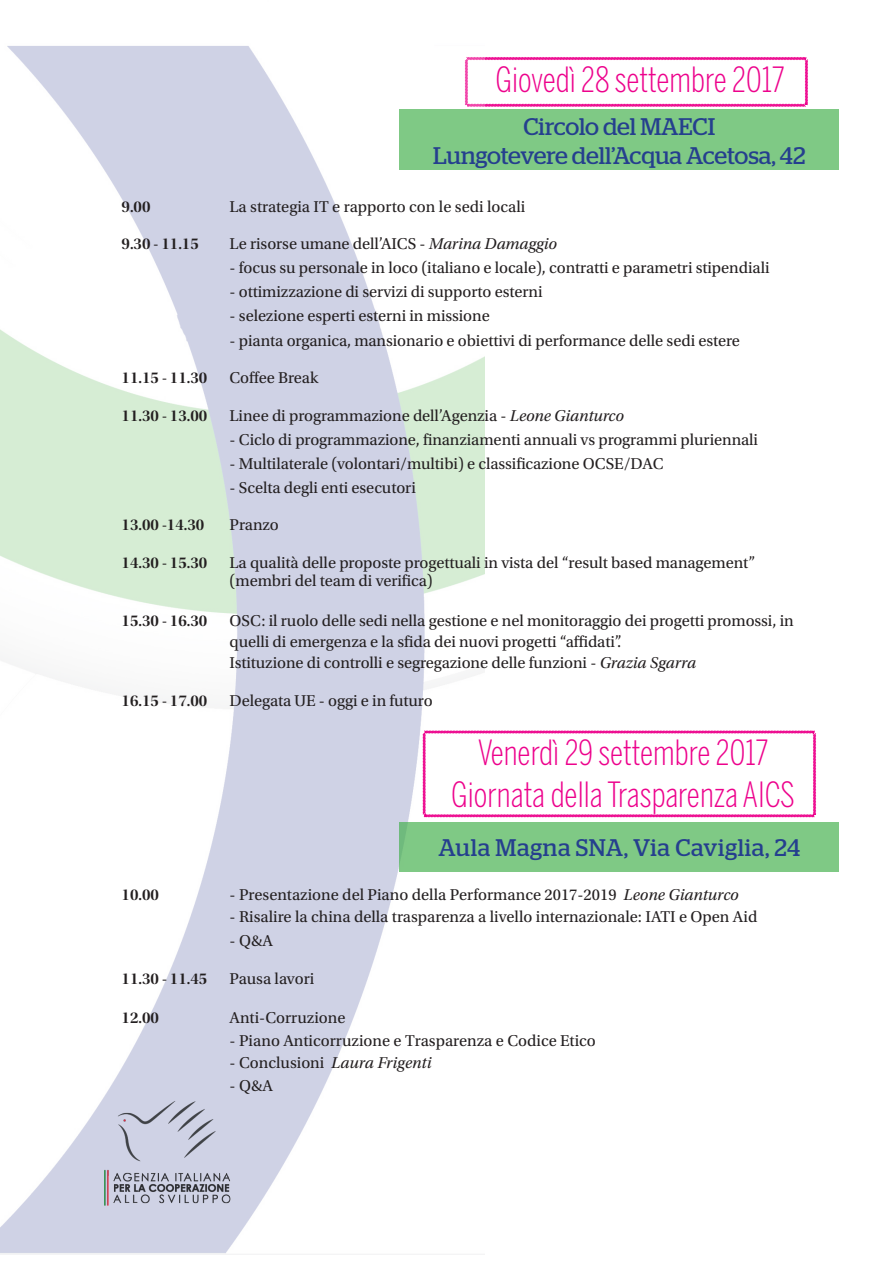
<style>
.page{position:relative;width:893px;height:1276px;background:#fff}
.page>*{position:absolute;margin:0;border:0;box-sizing:border-box;transform-origin:0 0}
.t1{font:300 34.5px/41.4px "Benton Sans Comp";color:#ed028c;text-align:center}
.t2{font:24px/28.8px "Stag";color:#253f8e;text-align:center}
.t3{font:24px "Stag";letter-spacing:.025em;color:#253f8e}
.t4{font:16.5px/21px "Utopia Std";letter-spacing:-.005em;color:#231f20}
.t5{font:16.5px "Utopia Std Semibold Disp";color:#231f20}
.t6{font:italic 16.5px "Utopia Std";color:#231f20}
.s1{font-style:italic}
.s2{font-style:normal}
</style>
<div class="page">
<svg style="left:485px;top:57px;width:323px;height:50px"></svg>
<img style="left:0;top:46px;width:485px;height:1208px">
<div style="left:400px;top:110px;width:439px;height:60px;background:#7fc985"></div>
<svg style="left:422px;top:730px;width:394px;height:88px"></svg>
<div style="left:400px;top:822px;width:439px;height:50px;background:#7fc985"></div>
<img style="left:101px;top:1098px;width:132px;height:109px">
<h1 class="t1" style="left:496px;top:58px;width:291px">Giovedì 28 settembre 2017</h1>
<h2 class="t2" style="left:433px;top:112px;width:374px">Circolo del MAECI<br>Lungotevere dell’Acqua Acetosa, 42</h2>
<p class="t5" style="left:122px;top:197px;width:30px">9.00</p>
<p class="t4" style="left:230px;top:196px;width:297px">La strategia IT e rapporto con le sedi locali</p>
<p class="t5" style="left:122px;top:235px;width:79px">9.30 - 11.15</p>
<p class="t4" style="left:230px;top:234px;width:329px">Le risorse umane dell’AICS - <span class="s1">Marina Damaggio</span></p>
<p class="t4" style="left:230px;top:258px;width:541px">- focus su personale in loco (italiano e locale), contratti e parametri stipendiali</p>
<p class="t4" style="left:230px;top:282px;width:314px">- ottimizzazione di servizi di supporto esterni</p>
<p class="t4" style="left:230px;top:306px;width:262px">- selezione esperti esterni in missione</p>
<p class="t4" style="left:230px;top:330px;width:512px">- pianta organica, mansionario e obiettivi di performance delle sedi estere</p>
<p class="t5" style="left:122px;top:369px;width:87px">11.15 - 11.30</p>
<p class="t4" style="left:230px;top:367px;width:90px">Coffee Break</p>
<p class="t5" style="left:122px;top:406px;width:87px">11.30 - 13.00</p>
<p class="t4" style="left:230px;top:405px;width:396px">Linee di programmazione dell’Agenzia - <span class="s1">Leone Gianturco</span></p>
<p class="t4" style="left:230px;top:429px;width:530px">- Ciclo di programmazione, finanziamenti annuali vs programmi pluriennali</p>
<p class="t4" style="left:230px;top:453px;width:436px">- Multilaterale (volontari/multibi) e classificazione OCSE/DAC</p>
<p class="t4" style="left:230px;top:477px;width:188px">- Scelta degli enti esecutori</p>
<p class="t5" style="left:122px;top:516px;width:84px">13.00 -14.30</p>
<p class="t4" style="left:230px;top:514px;width:51px">Pranzo</p>
<p class="t5" style="left:122px;top:553px;width:87px">14.30 - 15.30</p>
<p class="t4" style="left:230px;top:553px;width:527px;line-height:18.8px">La qualità delle proposte progettuali in vista del “result based management” (membri del team di verifica)</p>
<p class="t5" style="left:122px;top:612px;width:87px">15.30 - 16.30</p>
<p class="t4" style="left:230px;top:610px;width:566px">OSC: il ruolo delle sedi nella gestione e nel monitoraggio dei progetti promossi, in quelli di emergenza e la sfida dei nuovi progetti “affidati”.<br>Istituzione di controlli e segregazione delle funzioni - <span class="s1">Grazia Sgarra</span></p>
<p class="t5" style="left:122px;top:691px;width:87px">16.15 - 17.00</p>
<p class="t4" style="left:230px;top:690px;width:204px">Delegata UE - oggi e in futuro</p>
<h1 class="t1" style="left:451px;top:732px;width:345px">Venerdì 29 settembre 2017<br>Giornata della Trasparenza AICS</h1>
<h2 class="t3" style="left:438px;top:834px;width:363px">Aula Magna SNA, Via Caviglia, 24</h2>
<p class="t5" style="left:122px;top:885px;width:39px">10.00</p>
<p class="t4" style="left:230px;top:884px;width:511px">- Presentazione del Piano della Performance 2017-2019 <span class="s1">Leone Gianturco</span></p>
<p class="t4" style="left:230px;top:907px;width:529px">- Risalire la china della trasparenza a livello internazionale: IATI e Open Aid</p>
<p class="t4" style="left:230px;top:931px;width:45px">- Q&amp;A</p>
<p class="t5" style="left:122px;top:970px;width:87px">11.30 - 11.45</p>
<p class="t4" style="left:230px;top:968px;width:86px">Pausa lavori</p>
<p class="t5" style="left:122px;top:1009px;width:39px">12.00</p>
<p class="t4" style="left:230px;top:1007px;width:117px">Anti-Corruzione</p>
<p class="t4" style="left:230px;top:1030px;width:368px">- Piano Anticorruzione e Trasparenza e Codice Etico</p>
<p class="t6" style="left:230px;top:1054px;width:203px"><span class="s2">- Conclusioni</span> Laura Frigenti</p>
<p class="t4" style="left:230px;top:1075px;width:45px">- Q&amp;A</p>
</div>
